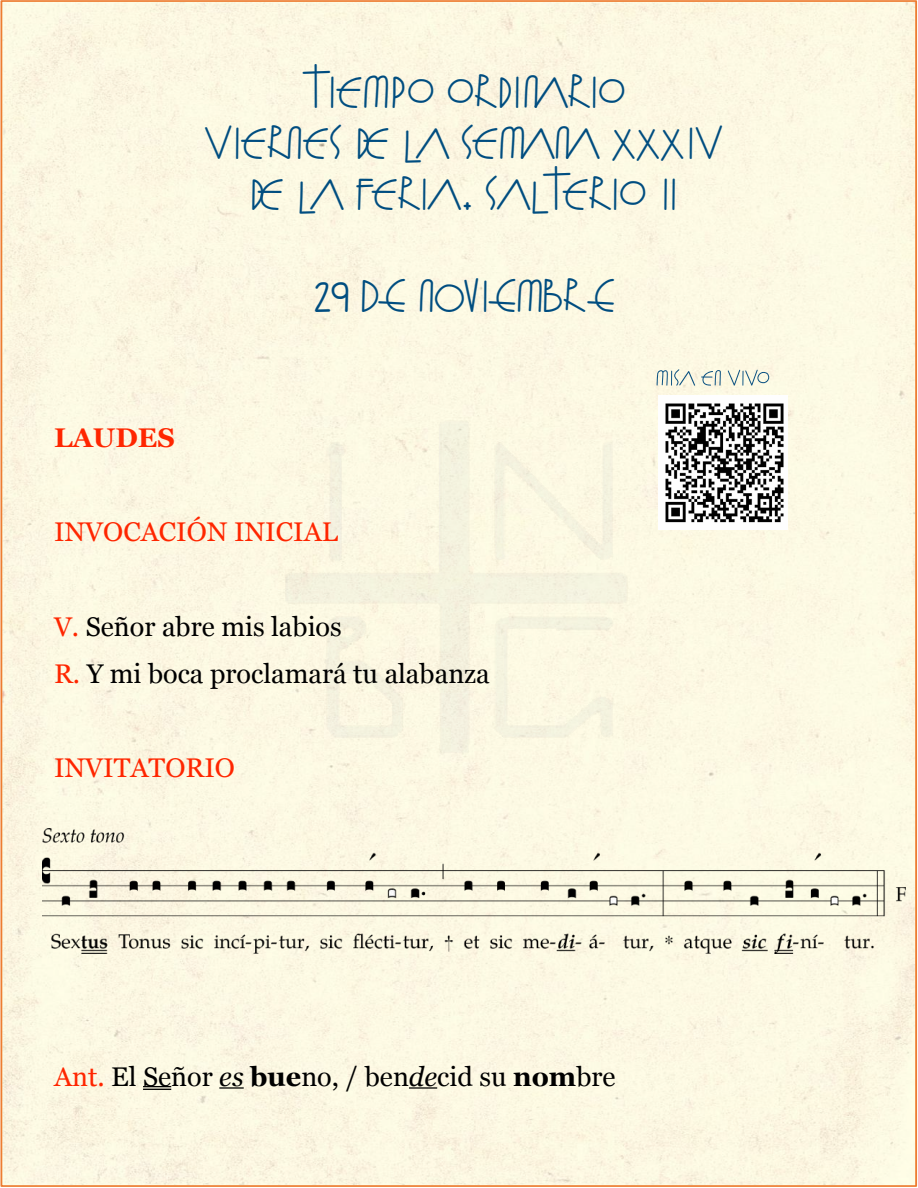
<style>
.page{position:relative;width:918px;height:1188px;background:#fff}
.page>*{position:absolute;margin:0;border:0;box-sizing:border-box;transform-origin:0 0}
.t1{font:45px/51px "Fray Gabriel";letter-spacing:-.03em;color:#004d80;text-align:center}
.t2{font:45px "Fray Gabriel";color:#004d80}
.t3{font:27px/47.2px "Georgia";color:#000}
.t4{font:27px "Georgia";color:#ff2600}
.t5{font:700 27px "Georgia";color:#ff2600}
.s1{color:#ff2600}
.s2{font-style:italic}
.s3{font-weight:700}
</style>
<div class="page">
<div style="left:4px;top:3px;width:910px;height:1181px;background:#fdf9e3"></div>
<img style="left:271px;top:416px;width:375px;height:355px">
<svg style="left:143px;top:1086px;width:28px;height:4px"></svg>
<hr style="left:219px;top:1087px;width:25px;height:2px;background:#000">
<hr style="left:409px;top:1087px;width:28px;height:2px;background:#000">
<img style="left:42px;top:829px;width:864px;height:125px">
<svg style="left:657px;top:369px;width:38px;height:17px"></svg>
<svg style="left:701px;top:370px;width:20px;height:16px"></svg>
<svg style="left:728px;top:370px;width:41px;height:16px"></svg>
<img style="left:658px;top:396px;width:130px;height:134px">
<h1 class="t1" style="left:205px;top:64px;width:520px">TIEMPO ORDINARIO<br>VIERNES DE LA SEMANA XXXIV<br>DE LA FERIA. SALTERIO II</h1>
<p class="t5" style="left:54px;top:417px;width:122px">LAUDES</p>
<h1 class="t2" style="left:315px;top:268px;width:301px">29 DE NOVIEMBRE</h1>
<p class="t4" style="left:54px;top:512px;width:286px">INVOCACIÓN INICIAL</p>
<p class="t3" style="left:54px;top:602px;width:437px"><span class="s1">V.</span> Señor abre mis labios<br><span class="s1">R.</span> Y mi boca proclamará tu alabanza</p>
<p class="t4" style="left:54px;top:748px;width:183px">INVITATORIO</p>
<p class="t3" style="left:54px;top:1052px;width:563px"><span class="s1">Ant.</span> El Señor <span class="s2">es</span> <span class="s3">bue</span>no, / ben<span class="s2">de</span>cid su <span class="s3">nom</span>bre</p>
</div>
